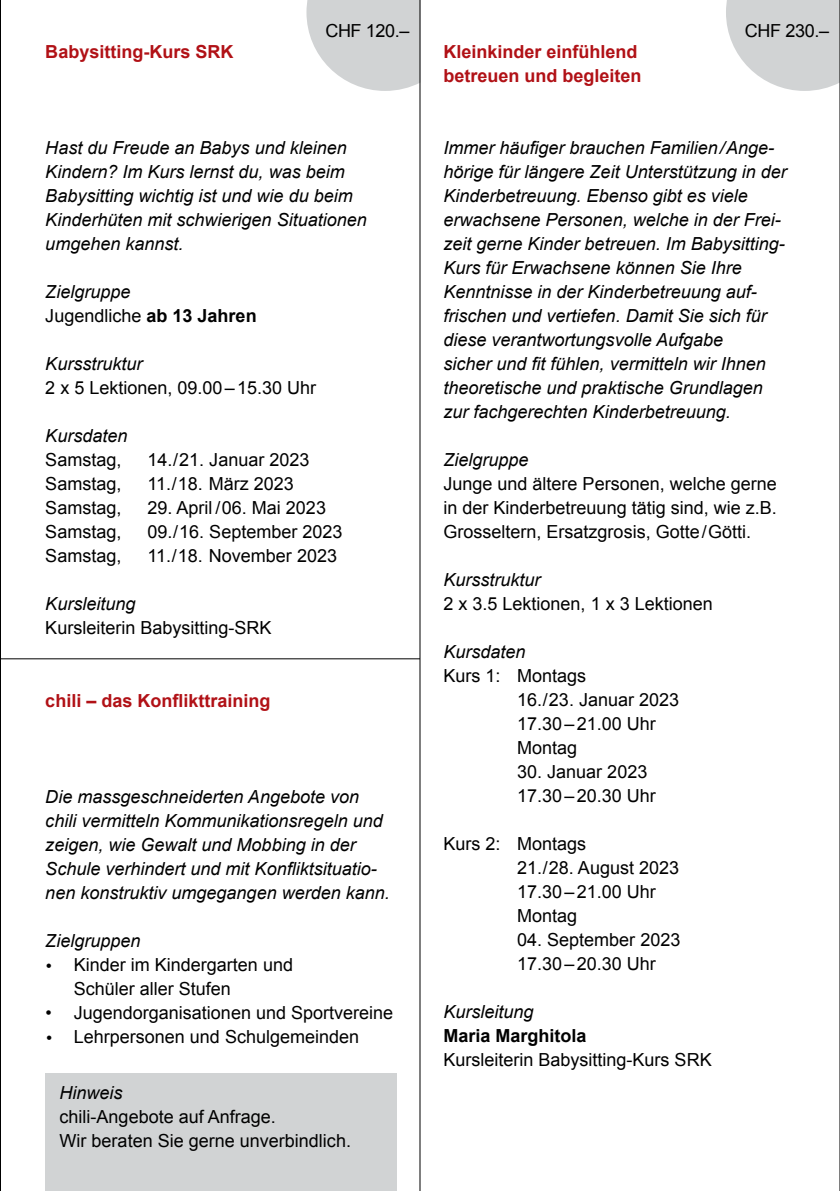
<style>
.page{position:relative;width:840px;height:1191px;background:#fff}
.page>*{position:absolute;margin:0;border:0;box-sizing:border-box;transform-origin:0 0}
.t1{font:italic 18px/24px "Arial";color:#000}
.t2{font:18px/24px "Arial";color:#000}
.t3{font:700 18px/24px "Arial";color:#b11116}
.t4{font:700 18px "Arial";color:#000}
.s1{font-style:italic}
.s2{font-weight:700}
.s3{font-family:"The Sans"}
</style>
<div class="page">
<svg style="left:306px;top:0;width:113px;height:91px"></svg>
<svg style="left:726px;top:0;width:113px;height:91px"></svg>
<div style="left:45px;top:1073px;width:352px;height:118px;background:#d1d3d4"></div>
<hr style="left:419px;top:0;width:1px;height:1191px;background:#000">
<hr style="left:839px;top:0;width:1px;height:1191px;background:#000">
<hr style="left:0;top:658px;width:420px;height:1px;background:#000">
<hr style="left:0;top:0;width:1px;height:1191px;background:#000">
<p class="t3" style="left:45px;top:41px;width:190px">Babysitting-Kurs SRK</p>
<p class="t2" style="left:325px;top:19px;width:86px">CHF 120.–</p>
<p class="t2" style="left:744px;top:19px;width:86px">CHF 230.–</p>
<p class="t3" style="left:443px;top:40px;width:200px">Kleinkinder einfühlend betreuen und begleiten</p>
<p class="t1" style="left:45px;top:136px;width:323px">Hast du Freude an Babys und kleinen Kindern? Im Kurs lernst du, was beim Babysitting wichtig ist und wie du beim Kinderhüten mit schwierigen Situationen umgehen kannst.</p>
<p class="t2" style="left:45px;top:280px;width:213px"><span class="s1">Zielgruppe<br></span>Jugendliche <span class="s2">ab 13 Jahren</span></p>
<p class="t1" style="left:45px;top:352px;width:99px">Kursstruktur</p>
<p class="t2" style="left:45px;top:376px;width:272px">2 x 5 Lektionen, 09.00–15.30 Uhr</p>
<p class="t1" style="left:45px;top:424px;width:84px">Kursdaten</p>
<p class="t2" style="left:45px;top:448px;width:78px">Samstag,</p>
<p class="t2" style="left:147px;top:448px;width:163px">14. / 21. Januar 2023</p>
<p class="t2" style="left:45px;top:472px;width:78px">Samstag,</p>
<p class="t2" style="left:147px;top:472px;width:148px">11. / 18. März 2023</p>
<p class="t2" style="left:45px;top:496px;width:78px">Samstag,</p>
<p class="t2" style="left:147px;top:496px;width:180px">29. April / 06. Mai 2023</p>
<p class="t2" style="left:45px;top:520px;width:78px">Samstag,</p>
<p class="t2" style="left:147px;top:520px;width:196px">09. / 16. September 2023</p>
<p class="t2" style="left:45px;top:544px;width:78px">Samstag,</p>
<p class="t2" style="left:147px;top:544px;width:191px">11. / 18. November 2023</p>
<p class="t1" style="left:45px;top:592px;width:92px">Kursleitung</p>
<p class="t2" style="left:45px;top:616px;width:228px">Kursleiterin Babysitting-SRK</p>
<p class="t3" style="left:45px;top:688px;width:227px">chili – das Konflikttraining</p>
<p class="t1" style="left:45px;top:784px;width:346px">Die massgeschneiderten Angebote von chili vermitteln Kommunikationsregeln und zeigen, wie Gewalt und Mobbing in der Schule verhindert und mit Konfliktsituatio&shy;nen konstruktiv umgegangen werden kann.</p>
<p class="t1" style="left:45px;top:928px;width:97px">Zielgruppen</p>
<p class="t2" style="left:74px;top:952px;width:221px;text-indent:-28px"><span class="s3">•</span> Kinder im Kindergarten und<br>Schüler aller Stufen</p>
<p class="t2" style="left:45px;top:1000px;width:349px">• Jugendorganisationen und Sportvereine</p>
<p class="t2" style="left:45px;top:1024px;width:315px"><span class="s3">•</span> Lehrpersonen und Schulgemeinden</p>
<p class="t1" style="left:60px;top:1081px;width:65px">Hinweis</p>
<p class="t2" style="left:60px;top:1105px;width:293px">chili-Angebote auf Anfrage.<br>Wir beraten Sie gerne unverbindlich.</p>
<p class="t1" style="left:443px;top:136px;width:345px">Immer häufiger brauchen Familien / Ange&shy;hörige für längere Zeit Unterstützung in der Kinderbetreuung. Ebenso gibt es viele erwachsene Personen, welche in der Frei&shy;zeit gerne Kinder betreuen. Im Babysitting-Kurs für Erwachsene können Sie Ihre Kenntnisse in der Kinderbetreuung auf&shy;frischen und vertiefen. Damit Sie sich für diese verantwortungsvolle Aufgabe<br>sicher und fit fühlen, vermitteln wir Ihnen theoretische und praktische Grundlagen zur fachgerechten Kinderbetreuung.</p>
<p class="t1" style="left:443px;top:448px;width:87px">Zielgruppe</p>
<p class="t2" style="left:443px;top:472px;width:335px;text-align:justify">Junge und ältere Personen, welche gerne in der Kinderbetreuung tätig sind, wie z.B.<br>Grosseltern, Ersatzgrosis, Gotte / Götti.</p>
<p class="t1" style="left:443px;top:568px;width:99px">Kursstruktur</p>
<p class="t2" style="left:443px;top:592px;width:271px">2 x 3.5 Lektionen, 1 x 3 Lektionen</p>
<p class="t1" style="left:443px;top:640px;width:84px">Kursdaten</p>
<p class="t2" style="left:443px;top:664px;width:144px">Kurs 1: Montags</p>
<p class="t2" style="left:517px;top:688px;width:163px">16. / 23. Januar 2023<br>17.30–21.00 Uhr<br>Montag</p>
<p class="t2" style="left:517px;top:760px;width:140px">30. Januar 2023<br>17.30–20.30 Uhr</p>
<p class="t2" style="left:443px;top:832px;width:144px">Kurs 2: Montags</p>
<p class="t2" style="left:517px;top:856px;width:163px">21. / 28. August 2023<br>17.30–21.00 Uhr<br>Montag</p>
<p class="t2" style="left:517px;top:928px;width:165px">04. September 2023<br>17.30–20.30 Uhr</p>
<p class="t1" style="left:443px;top:1000px;width:92px">Kursleitung</p>
<p class="t4" style="left:443px;top:1024px;width:145px">Maria Marghitola</p>
<p class="t2" style="left:443px;top:1048px;width:270px">Kursleiterin Babysitting-Kurs SRK</p>
</div>
